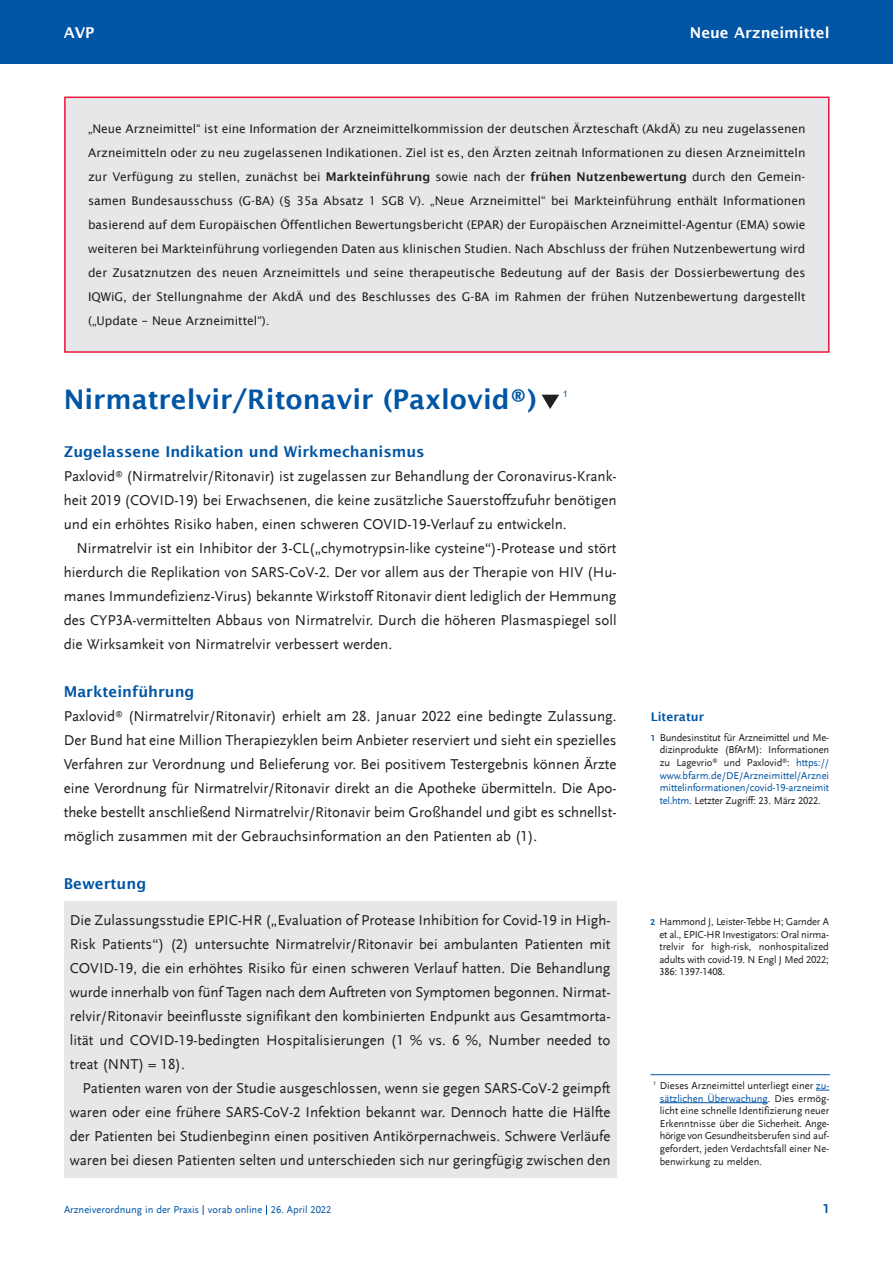
<style>
.page{position:relative;width:893px;height:1263px;background:#fff}
.page>*{position:absolute;margin:0;border:0;box-sizing:border-box;transform-origin:0 0}
.t1{font:600 27px "Lucida Sans";color:#0155a5}
.t2{font:15px/24px "Scala Sans LF";color:#231f20;text-align:justify}
.t3{font:600 15px "Lucida Sans";color:#0155a5}
.t4{font:600 15px "Lucida Sans";color:#fff}
.t5{font:700 13.5px "Scala Sans LF";color:#0155a5}
.t6{font:12px/24px "Lucida Sans";color:#231f20;text-align:justify}
.t7{font:600 12px "Lucida Sans";color:#0155a5}
.t8{font:10.5px/12.6px "Scala Sans LF";letter-spacing:-.01em;color:#231f20;text-align:justify}
.t9{font:10.5px "Scala Sans LF";color:#0155a5}
.t10{font:9px "Arial";color:#0155a5}
.s1{font-weight:600}
.s2{color:#0155a5}
.s3{font-weight:700;font-size:9px;color:#0155a5}
</style>
<div class="page">
<div style="left:0;top:0;width:892px;height:64px;background:#0155a5"></div>
<div style="left:66px;top:98px;width:762px;height:253px;background:#e6e7e9"></div>
<div style="left:64px;top:97px;width:765px;height:256px;border:2px solid #e81841"></div>
<div style="left:64px;top:901px;width:553px;height:277px;background:#e6e7e9"></div>
<svg style="left:542px;top:395px;width:17px;height:14px"></svg>
<svg style="left:816px;top:1090px;width:13px;height:1px"></svg>
<hr style="left:660px;top:1102px;width:108px;height:1px;background:#0155a5">
<hr style="left:650px;top:1074px;width:180px;height:1px;background:#0155a5">
<p class="t4" style="left:64px;top:24px;width:32px">AVP</p>
<p class="t4" style="left:690px;top:24px;width:141px">Neue Arzneimittel</p>
<p class="t6" style="left:88px;top:117px;width:719px">„Neue Arzneimittel“ ist eine Information der Arzneimittelkommission der deutschen Ärzteschaft (AkdÄ) zu neu zugelassenen Arzneimitteln oder zu neu zugelassenen Indikationen. Ziel ist es, den Ärzten zeitnah Informationen zu diesen Arzneimitteln zur Verfügung zu stellen, zunächst bei <span class="s1">Markteinführung</span> sowie nach der <span class="s1">frühen Nutzenbewertung</span> durch den Gemein - samen Bundesausschuss (G-BA) (§ 35a Absatz 1 SGB V). „Neue Arzneimittel“ bei Markteinführung enthält Informationen basierend auf dem Europäischen Öffentlichen Bewertungsbericht (EPAR) der Europäischen Arzneimittel-Agentur (EMA) sowie weiteren bei Markteinführung vorliegenden Daten aus klinischen Studien. Nach Abschluss der frühen Nutzenbewertung wird der Zusatznutzen des neuen Arzneimittels und seine therapeutische Bedeutung auf der Basis der Dossierbewertung des IQWiG, der Stellungnahme der AkdÄ und des Beschlusses des G-BA im Rahmen der frühen Nutzenbewertung dargestellt („Update – Neue Arzneimittel“).</p>
<h1 class="t1" style="left:64px;top:383px;width:474px">Nirmatrelvir/Ritonavir (Paxlovid®)</h1>
<p class="t10" style="left:563px;top:388px;width:7px">1</p>
<p class="t3" style="left:64px;top:443px;width:362px">Zugelassene Indikation und Wirkmechanismus</p>
<p class="t2" style="left:64px;top:464px;width:554px">Paxlovid<sup>®</sup> (Nirmatrelvir/Ritonavir) ist zugelassen zur Behandlung der Coronavirus-Krank - heit 2019 (COVID-19) bei Erwachsenen, die keine zusätzliche Sauerstoffzufuhr benötigen und ein erhöhtes Risiko haben, einen schweren COVID-19-Verlauf zu entwickeln.</p>
<p class="t2" style="left:64px;top:536px;width:554px;text-indent:13px">Nirmatrelvir ist ein Inhibitor der 3-CL(„chymotrypsin-like cysteine“)-Protease und stört hierdurch die Replikation von SARS-CoV-2. Der vor allem aus der Therapie von HIV (Hu - ma nes Immundefizienz-Virus) bekannte Wirkstoff Ritonavir dient lediglich der Hemmung des CYP3A-vermittelten Abbaus von Nirmatrelvir. Durch die höheren Plasmaspiegel soll die Wirksamkeit von Nirmatrelvir verbessert werden.</p>
<p class="t3" style="left:64px;top:683px;width:132px">Markteinführung</p>
<p class="t2" style="left:64px;top:704px;width:554px">Paxlovid<sup>®</sup> (Nirmatrelvir/Ritonavir) erhielt am 28. Januar 2022 eine bedingte Zulassung.<br>Der Bund hat eine Million Therapiezyklen beim Anbieter reserviert und sieht ein spezielles Verfahren zur Verordnung und Belieferung vor. Bei positivem Testergebnis können Ärzte eine Verordnung für Nirmatrelvir/Ritonavir direkt an die Apotheke übermitteln. Die Apo - the ke bestellt anschließend Nirmatrelvir/Ritonavir beim Großhandel und gibt es schnellst - möglich zusammen mit der Gebrauchsinformation an den Patienten ab (1).</p>
<p class="t3" style="left:64px;top:875px;width:84px">Bewertung</p>
<p class="t2" style="left:70px;top:908px;width:542px">Die Zulassungsstudie EPIC-HR („Evaluation of Protease Inhibition for Covid-19 in High-Risk Patients“) (2) untersuchte Nirmatrelvir/Ritonavir bei ambulanten Patienten mit COVID-19, die ein erhöhtes Risiko für einen schweren Verlauf hatten. Die Behandlung wurde innerhalb von fünf Tagen nach dem Auftreten von Symptomen begonnen. Nir mat - relvir/Ritonavir beeinflusste signifikant den kombinierten Endpunkt aus Gesamt mor ta - lität und COVID-19-bedingten Hospitalisierungen (1 % vs. 6 %, Number needed to treat (NNT) = 18).</p>
<p class="t2" style="left:70px;top:1076px;width:542px;text-indent:13px">Patienten waren von der Studie ausgeschlossen, wenn sie gegen SARS-CoV-2 geimpft waren oder eine frühere SARS-CoV-2 Infektion bekannt war. Dennoch hatte die Hälfte der Patienten bei Studienbeginn einen positiven Antikörpernachweis. Schwere Verläufe waren bei diesen Patienten selten und unterschieden sich nur geringfügig zwischen den</p>
<p class="t8" style="left:660px;top:1079px;width:171px;text-indent:-6px"><sup>1</sup> Dieses Arzneimittel unterliegt einer <span class="s2">zu&shy;sätzlichen Überwachung</span>. Dies ermög&shy;licht eine schnelle Identifizierung neuer Erkenntnisse über die Sicherheit. Ange&shy;hörige von Gesundheitsberufen sind auf&shy;gefordert, jeden Verdachtsfall einer Ne&shy;benwirkung zu melden.</p>
<p class="t7" style="left:651px;top:709px;width:55px">Literatur</p>
<p class="t8" style="left:660px;top:731px;width:171px;text-indent:-9px"><span class="s3">1</span> Bundesinstitut für Arzneimittel und Me&shy;dizinprodukte (BfArM): Informationen zu Lagevrio<sup>®</sup> und Paxlovid<sup>®</sup>: <span class="s2">https:// www.bfarm.de/DE/Arzneimittel/Arznei mittelinformationen/covid-19-arzneimit tel.htm</span>. Letzter Zugriff: 23. März 2022.</p>
<p class="t8" style="left:659px;top:915px;width:171px;text-indent:-9px"><span class="s3">2</span> Hammond J, Leister-Tebbe H; Garnder A et al., EPIC-HR Investigators: Oral nirma&shy;trelvir for high-risk, nonhospitalized adults with covid-19. N Engl J Med 2022; 386: 1397-1408.</p>
<p class="t9" style="left:64px;top:1204px;width:269px">Arzneiverordnung in der Praxis vorab online 26. April 2022</p>
<p class="t5" style="left:823px;top:1201px;width:8px">1</p>
</div>
